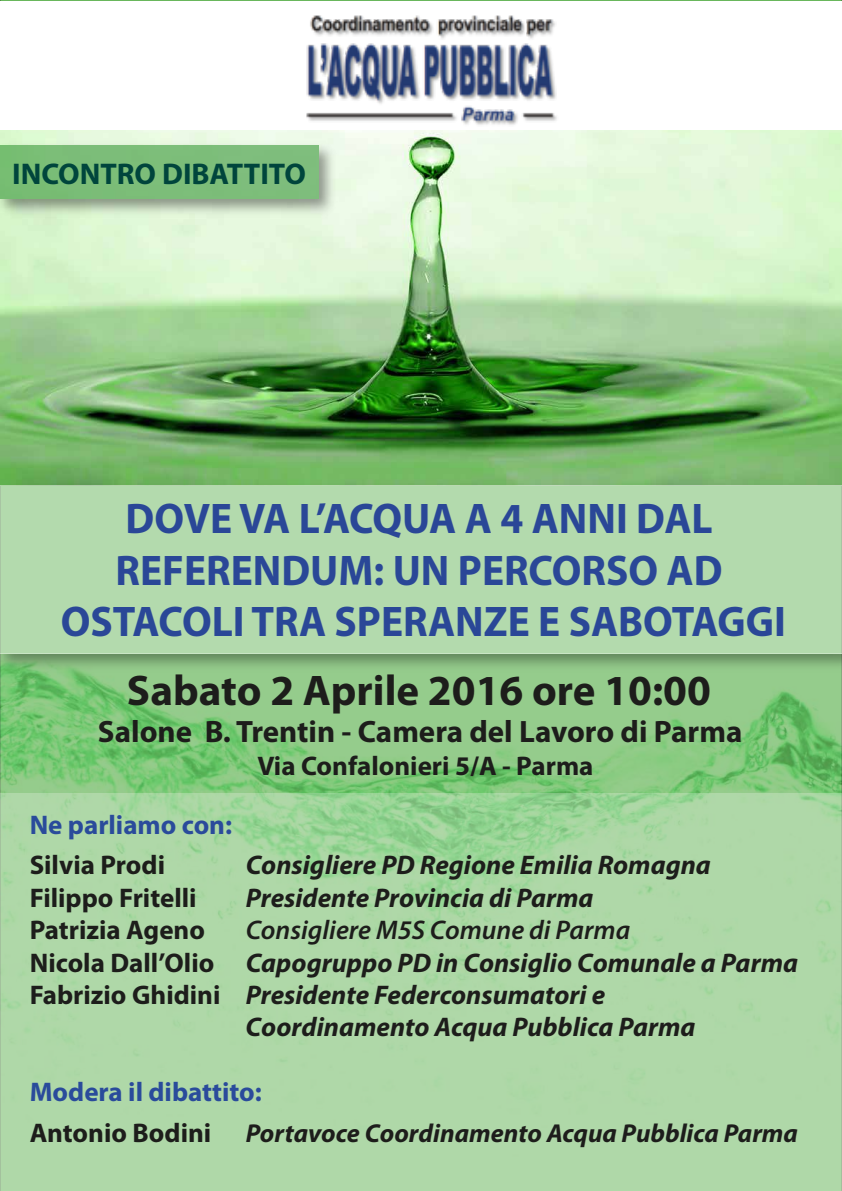
<style>
.page{position:relative;width:842px;height:1191px;background:#fff}
.page>*{position:absolute;margin:0;border:0;box-sizing:border-box;transform-origin:0 0}
.t1{font:700 43px/51.6px "Myriad Pro";color:#2a4797;text-align:center;scale:.96 1}
.t2{font:700 43px "Myriad Pro";color:#1d1d1b}
.t3{font:700 31px "Myriad Pro";color:#1d1d1b}
.t4{font:700 30px "Myriad Pro";color:#00453c}
.t5{font:italic 700 27px "Myriad Pro";color:#1d1d1b}
.t6{font:700 27px "Myriad Pro";color:#1d1d1b}
.t7{font:700 27px "Myriad Pro";color:#2a4b9b}
.t8{font:italic 600 27px "Myriad Pro";color:#1d1d1b}
.t9{font:italic 700 26px "Myriad Pro";color:#1d1d1b}
.s1{font-style:normal}
</style>
<div class="page">
<img style="left:0;top:675px;width:842px;height:118px">
<img style="left:0;top:130px;width:842px;height:347px">
<img style="left:306px;top:15px;width:251px;height:110px">
<svg style="left:0;top:793px;width:842px;height:398px;background:#acd7a5"></svg>
<img style="left:0;top:477px;width:842px;height:198px">
<div style="left:0;top:485px;width:842px;height:168px;background:#b3daad"></div>
<img style="left:0;top:137px;width:340px;height:84px">
<div style="left:0;top:145px;width:318px;height:54px;background:#7cbd79"></div>
<p class="t4" style="left:12px;top:154px;width:295px">INCONTRO DIBATTITO</p>
<h1 class="t1" style="left:61px;top:491px;width:757px">DOVE VA L’ACQUA A 4 ANNI DAL<br>REFERENDUM: UN PERCORSO AD<br>OSTACOLI TRA SPERANZE E SABOTAGGI</h1>
<h1 class="t2" style="left:127px;top:662px;width:585px">Sabato 2 Aprile 2016 ore 10:00</h1>
<p class="t3" style="left:98px;top:712px;width:646px">Salone B. Trentin - Camera del Lavoro di Parma</p>
<p class="t6" style="left:257px;top:748px;width:337px">Via Confalonieri 5/A - Parma</p>
<p class="t7" style="left:30px;top:807px;width:204px">Ne parliamo con:</p>
<p class="t6" style="left:30px;top:847px;width:137px">Silvia Prodi</p>
<p class="t5" style="left:246px;top:847px;width:467px">Consigliere PD Regione Emilia Romagna</p>
<p class="t6" style="left:30px;top:880px;width:168px">Filippo Fritelli</p>
<p class="t5" style="left:246px;top:880px;width:349px">Presidente Provincia di Parma</p>
<p class="t6" style="left:30px;top:912px;width:177px">Patrizia Ageno</p>
<p class="t8" style="left:246px;top:913px;width:386px">Consigliere M5S Comune di Parma</p>
<p class="t5" style="left:30px;top:945px;width:770px"><span class="s1">Nicola Dall’Olio</span> Capogruppo PD in Consiglio Comunale a Parma</p>
<p class="t5" style="left:30px;top:977px;width:577px"><span class="s1">Fabrizio Ghidini</span> Presidente Federconsumatori e</p>
<p class="t5" style="left:246px;top:1009px;width:451px">Coordinamento Acqua Pubblica Parma</p>
<p class="t7" style="left:30px;top:1074px;width:234px">Modera il dibattito:</p>
<p class="t6" style="left:30px;top:1115px;width:183px">Antonio Bodini</p>
<p class="t9" style="left:246px;top:1116px;width:554px">Portavoce Coordinamento Acqua Pubblica Parma</p>
</div>
